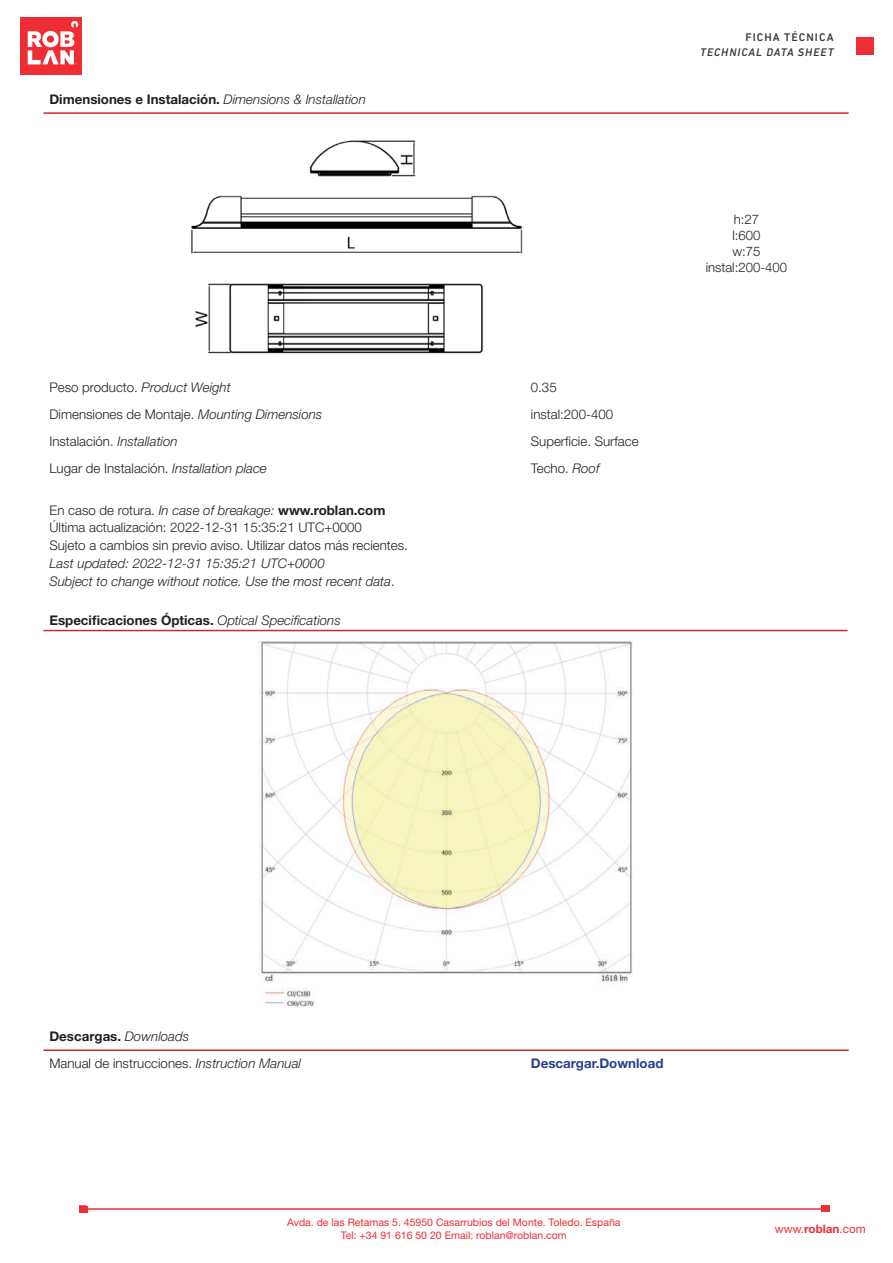
<style>
.page{position:relative;width:893px;height:1263px;background:#fff}
.page>*{position:absolute;margin:0;border:0;box-sizing:border-box;transform-origin:0 0}
.t1{font:300 13.35px/17.7px "Helvetica Neue LT Std";color:#231f20}
.t2{font:italic 300 13.35px/17.7px "Helvetica Neue LT Std";color:#231f20}
.t3{font:700 13.35px "Helvetica Neue LT Std";color:#231f20}
.t4{font:700 13.35px "Helvetica Neue LT Std";color:#253f8e}
.t5{font:300 13.2px/15.8px "Helvetica Neue LT Std";color:#231f20;text-align:center}
.t6{font:11.7px "Helvetica Neue LT Std";color:#ee2d34}
.t7{font:italic 500 11.25px "DIN Next LT Pro";letter-spacing:.085em;color:#36383a}
.t8{font:500 11.25px "DIN Next LT Pro";letter-spacing:.095em;color:#36383a}
.t9{font:10.5px/12.6px "Helvetica Neue LT Std";color:#ee2d34;text-align:center}
.s1{font-weight:300;font-style:italic}
.s2{font-style:italic}
.s3{font-weight:700}
.s4{font-style:normal}
.s5{font-weight:700;font-style:normal}
</style>
<div class="page">
<div style="left:20px;top:18px;width:62px;height:57px;background:#ee2d34"></div>
<svg style="left:28px;top:21px;width:50px;height:44px"></svg>
<div style="left:856px;top:37px;width:18px;height:18px;background:#ee2d34"></div>
<hr style="left:86px;top:1208px;width:739px;height:2px;background:#ee2d34">
<div style="left:79px;top:1205px;width:8px;height:8px;border:2px solid #ee2d34"></div>
<div style="left:79px;top:1206px;width:9px;height:6px;background:#ee2e35"></div>
<div style="left:821px;top:1205px;width:8px;height:7px;background:#ee2e35"></div>
<hr style="left:44px;top:112px;width:481px;height:2px;background:#d1232a">
<hr style="left:525px;top:112px;width:324px;height:2px;background:#d1232a">
<img style="left:191px;top:140px;width:332px;height:214px">
<hr style="left:44px;top:630px;width:803px;height:1px;background:#d1232a">
<img style="left:258px;top:641px;width:375px;height:366px">
<hr style="left:44px;top:1049px;width:481px;height:2px;background:#d1232a">
<hr style="left:525px;top:1049px;width:324px;height:2px;background:#d1232a">
<p class="t3" style="left:49px;top:91px;width:318px">Dimensiones e Instalación. <span class="s1">Dimensions &amp; Installation</span></p>
<p class="t1" style="left:49px;top:378px;width:183px">Peso producto. <span class="s2">Product Weight</span></p>
<p class="t1" style="left:531px;top:378px;width:27px">0.35</p>
<p class="t1" style="left:49px;top:405px;width:274px">Dimensiones de Montaje. <span class="s2">Mounting Dimensions</span></p>
<p class="t1" style="left:531px;top:405px;width:84px">instal:200-400</p>
<p class="t1" style="left:49px;top:432px;width:130px">Instalación. <span class="s2">Installation</span></p>
<p class="t1" style="left:531px;top:432px;width:109px">Superficie. Surface</p>
<p class="t1" style="left:49px;top:459px;width:219px">Lugar de Instalación. <span class="s2">Installation place</span></p>
<p class="t1" style="left:531px;top:459px;width:70px">Techo. <span class="s2">Roof</span></p>
<p class="t1" style="left:49px;top:501px;width:360px">En caso de rotura. <span class="s2">In case of breakage:</span> <span class="s3">www.roblan.com<br></span>Última actualización: 2022-12-31 15:35:21 UTC+0000<br>Sujeto a cambios sin previo aviso. Utilizar datos más recientes.</p>
<p class="t2" style="left:49px;top:554px;width:347px">Last updated: 2022-12-31 15:35:21 UTC+0000<br>Subject to change without notice. Use the most recent data<span class="s4">.</span></p>
<p class="t3" style="left:49px;top:612px;width:293px">Especificaciones Ópticas. <span class="s1">Optical Specifications</span></p>
<p class="t8" style="left:745px;top:31px;width:90px">FICHA TÉCNICA</p>
<p class="t7" style="left:700px;top:46px;width:135px">TECHNICAL DATA SHEET</p>
<p class="t5" style="left:706px;top:212px;width:83px">h:27<br>l:600<br>w:75 instal:200-400</p>
<p class="t2" style="left:49px;top:1023px;width:253px;line-height:27px"><span class="s5">Descargas.</span> Downloads<br><span class="s4">Manual de instrucciones.</span> Instruction Manual</p>
<p class="t4" style="left:531px;top:1055px;width:134px">Descargar.Download</p>
<p class="t9" style="left:287px;top:1216px;width:335px">Avda. de las Retamas 5. 45950 Casarrubios del Monte. Toledo. España<br>Tel: +34 91 616 50 20 Email: roblan@roblan.com</p>
<p class="t6" style="left:775px;top:1221px;width:92px">www.<span class="s3">roblan</span>.com</p>
</div>
